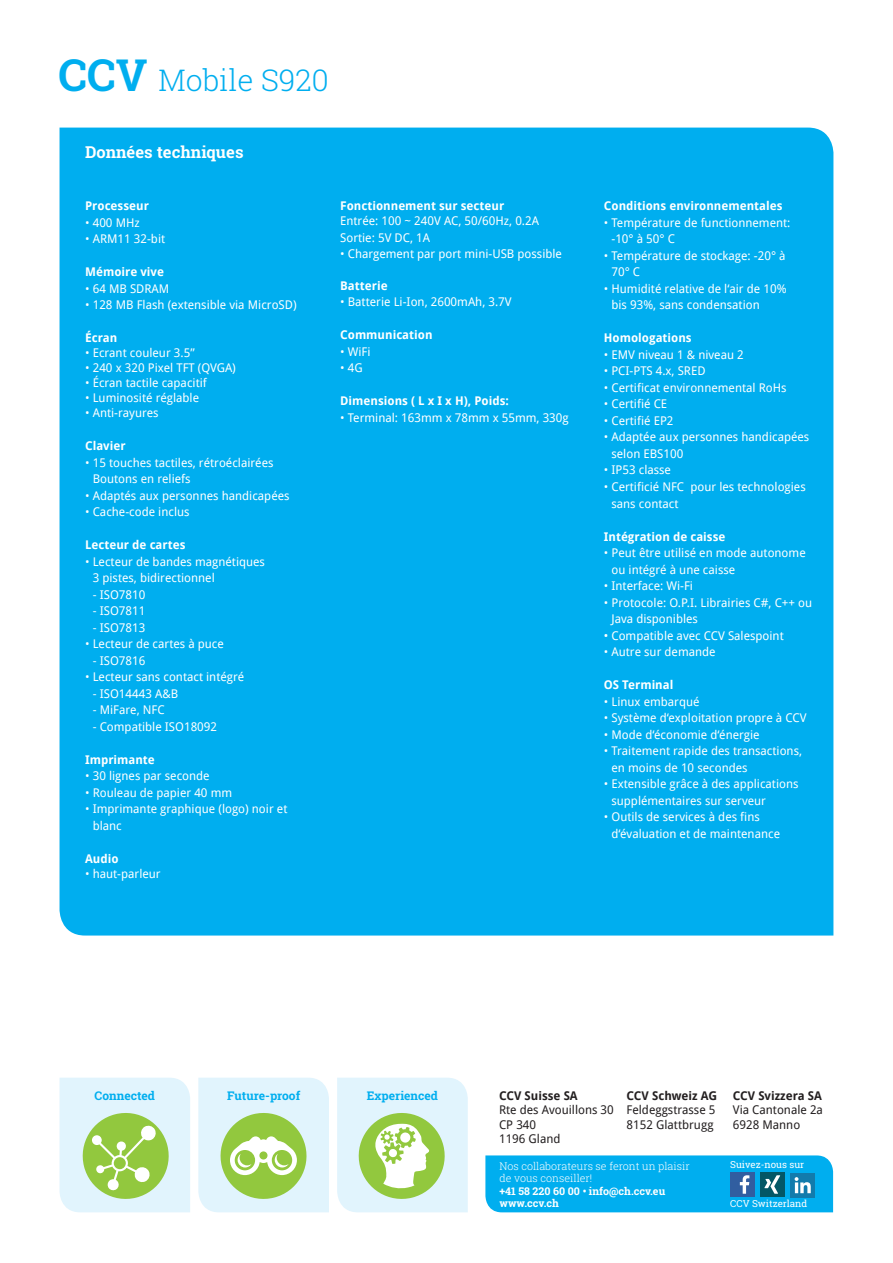
<style>
.page{position:relative;width:893px;height:1263px;background:#fff}
.page>*{position:absolute;margin:0;border:0;box-sizing:border-box;transform-origin:0 0}
.t1{font:300 30px "Roboto Slab";color:#00aeef}
.t2{font:700 16.5px "Roboto Slab";color:#fff}
.t3{font:12px/16.5px "Droid Sans";color:#fff}
.t4{font:700 12px "Droid Sans";color:#fff}
.t5{font:12px/14.4px "Droid Sans";color:#231f20}
.t6{font:700 12px "Droid Sans";color:#231f20}
.t7{font:700 12px "Roboto Slab";color:#00aeef}
.t8{font:300 10.65px/12.5px "Roboto Slab";color:#fff}
.t9{font:700 10.65px/12.5px "Roboto Slab";color:#fff}
.t10{font:9.75px "Roboto Slab";color:#fff}
.s1{font-weight:700;font-size:44.25px}
.s2{font-family:"Open Sans"}
</style>
<div class="page">
<div style="left:60px;top:128px;width:773px;height:807px;background:#00aeef"></div>
<svg style="left:60px;top:1078px;width:130px;height:134px;background:#cce8c7"></svg>
<svg style="left:337px;top:1078px;width:131px;height:134px;background:#d3ebd3"></svg>
<svg style="left:198px;top:1078px;width:131px;height:134px;background:#cfe9cb"></svg>
<svg style="left:485px;top:1155px;width:348px;height:57px;background:#0aabe8"></svg>
<h1 class="t1" style="left:58px;top:68px;width:272px"><span class="s1">CCV</span> Mobile S920</h1>
<h2 class="t2" style="left:85px;top:145px;width:160px">Données techniques</h2>
<p class="t4" style="left:85px;top:201px;width:65px">Processeur</p>
<p class="t3" style="left:85px;top:215px;width:56px"><span class="s2">•</span> 400 MHz</p>
<p class="t3" style="left:85px;top:232px;width:82px"><span class="s2">•</span> ARM11 32-bit</p>
<p class="t4" style="left:85px;top:267px;width:80px">Mémoire vive</p>
<p class="t3" style="left:85px;top:281px;width:86px"><span class="s2">•</span> 64 MB SDRAM</p>
<p class="t3" style="left:85px;top:298px;width:213px"><span class="s2">•</span> 128 MB Flash (extensible via MicroSD)</p>
<p class="t4" style="left:85px;top:333px;width:34px">Écran</p>
<p class="t3" style="left:85px;top:346px;width:111px"><span class="s2">•</span> Ecrant couleur 3.5”</p>
<p class="t3" style="left:85px;top:361px;width:152px"><span class="s2">•</span> 240 x 320 Pixel TFT (QVGA)</p>
<p class="t3" style="left:85px;top:376px;width:123px"><span class="s2">•</span> Écran tactile capacitif</p>
<p class="t3" style="left:85px;top:391px;width:116px"><span class="s2">•</span> Luminosité réglable</p>
<p class="t3" style="left:85px;top:406px;width:75px"><span class="s2">•</span> Anti-rayures</p>
<p class="t4" style="left:85px;top:441px;width:42px">Clavier</p>
<p class="t3" style="left:93px;top:455px;width:182px;text-indent:-8px"><span class="s2">•</span> 15 touches tactiles, rétroéclairées<br>Boutons en reliefs</p>
<p class="t3" style="left:85px;top:488px;width:206px"><span class="s2">•</span> Adaptés aux personnes handicapées</p>
<p class="t3" style="left:85px;top:505px;width:106px"><span class="s2">•</span> Cache-code inclus</p>
<p class="t4" style="left:85px;top:540px;width:102px">Lecteur de cartes</p>
<p class="t3" style="left:93px;top:554px;width:174px;text-indent:-8px"><span class="s2">•</span> Lecteur de bandes magnétiques<br>3 pistes, bidirectionnel</p>
<p class="t3" style="left:93px;top:587px;width:54px"><span class="s2">-</span> ISO7810</p>
<p class="t3" style="left:93px;top:604px;width:54px"><span class="s2">-</span> ISO7811</p>
<p class="t3" style="left:93px;top:620px;width:54px"><span class="s2">-</span> ISO7813</p>
<p class="t3" style="left:85px;top:637px;width:140px"><span class="s2">•</span> Lecteur de cartes à puce</p>
<p class="t3" style="left:93px;top:653px;width:54px"><span class="s2">-</span> ISO7816</p>
<p class="t3" style="left:85px;top:670px;width:161px"><span class="s2">•</span> Lecteur sans contact intégré</p>
<p class="t3" style="left:93px;top:686px;width:87px"><span class="s2">-</span> ISO14443 A&amp;B</p>
<p class="t3" style="left:93px;top:703px;width:74px"><span class="s2">-</span> MiFare, NFC</p>
<p class="t3" style="left:93px;top:719px;width:126px"><span class="s2">-</span> Compatible ISO18092</p>
<p class="t4" style="left:85px;top:754px;width:71px">Imprimante</p>
<p class="t3" style="left:85px;top:769px;width:126px"><span class="s2">•</span> 30 lignes par seconde</p>
<p class="t3" style="left:85px;top:785px;width:149px"><span class="s2">•</span> Rouleau de papier 40 mm</p>
<p class="t3" style="left:93px;top:802px;width:196px;text-indent:-8px"><span class="s2">•</span> Imprimante graphique (logo) noir et blanc</p>
<p class="t4" style="left:85px;top:853px;width:35px">Audio</p>
<p class="t3" style="left:85px;top:866px;width:77px"><span class="s2">•</span> haut-parleur</p>
<p class="t4" style="left:340px;top:201px;width:166px">Fonctionnement sur secteur</p>
<p class="t3" style="left:340px;top:214px;width:200px">Entrée: 100 ~ 240V AC, 50/60Hz, 0.2A<br>Sortie: 5V DC, 1A</p>
<p class="t3" style="left:340px;top:247px;width:223px"><span class="s2">•</span> Chargement par port mini-USB possible</p>
<p class="t4" style="left:340px;top:281px;width:49px">Batterie</p>
<p class="t3" style="left:340px;top:295px;width:173px"><span class="s2">•</span> Batterie Li-Ion, 2600mAh, 3.7V</p>
<p class="t4" style="left:340px;top:330px;width:94px">Communication</p>
<p class="t3" style="left:340px;top:345px;width:32px"><span class="s2">•</span> WiFi</p>
<p class="t3" style="left:340px;top:361px;width:24px"><span class="s2">•</span> 4G</p>
<p class="t4" style="left:340px;top:396px;width:170px">Dimensions ( L x I x H), Poids:</p>
<p class="t3" style="left:340px;top:411px;width:230px"><span class="s2">•</span> Terminal: 163mm x 78mm x 55mm, 330g</p>
<p class="t4" style="left:604px;top:201px;width:180px">Conditions environnementales</p>
<p class="t3" style="left:611px;top:216px;width:181px;text-indent:-8px"><span class="s2">•</span> Température de functionnement: -10° à 50° C</p>
<p class="t3" style="left:611px;top:249px;width:176px;text-indent:-8px"><span class="s2">•</span> Température de stockage: -20° à<br>70° C</p>
<p class="t3" style="left:611px;top:282px;width:177px;text-indent:-8px"><span class="s2">•</span> Humidité relative de l‘air de 10% bis 93%, sans condensation</p>
<p class="t4" style="left:604px;top:333px;width:89px">Homologations</p>
<p class="t3" style="left:604px;top:348px;width:142px"><span class="s2">•</span> EMV niveau 1 &amp; niveau 2</p>
<p class="t3" style="left:604px;top:364px;width:103px"><span class="s2">•</span> PCI-PTS 4.x, SRED</p>
<p class="t3" style="left:604px;top:381px;width:184px"><span class="s2">•</span> Certificat environnemental RoHs</p>
<p class="t3" style="left:604px;top:397px;width:65px"><span class="s2">•</span> Certifié CE</p>
<p class="t3" style="left:604px;top:414px;width:71px"><span class="s2">•</span> Certifié EP2</p>
<p class="t3" style="left:611px;top:430px;width:199px;text-indent:-8px"><span class="s2">•</span> Adaptée aux personnes handicapées selon EBS100</p>
<p class="t3" style="left:604px;top:463px;width:69px"><span class="s2">•</span> IP53 classe</p>
<p class="t3" style="left:611px;top:480px;width:196px;text-indent:-8px"><span class="s2">•</span> Certificié NFC pour les technologies sans contact</p>
<p class="t4" style="left:604px;top:531px;width:123px">Intégration de caisse</p>
<p class="t3" style="left:611px;top:546px;width:196px;text-indent:-8px"><span class="s2">•</span> Peut être utilisé en mode autonome ou intégré à une caisse</p>
<p class="t3" style="left:604px;top:579px;width:91px"><span class="s2">•</span> Interface: Wi-Fi</p>
<p class="t3" style="left:611px;top:595px;width:202px;text-indent:-8px"><span class="s2">•</span> Protocole: O.P.I. Librairies C#, C++ ou<br>Java disponibles</p>
<p class="t3" style="left:604px;top:628px;width:181px">• Compatible avec CCV Salespoint</p>
<p class="t3" style="left:604px;top:645px;width:113px"><span class="s2">•</span> Autre sur demande</p>
<p class="t4" style="left:604px;top:680px;width:71px">OS Terminal</p>
<p class="t3" style="left:604px;top:694px;width:97px"><span class="s2">•</span> Linux embarqué</p>
<p class="t3" style="left:604px;top:711px;width:204px"><span class="s2">•</span> Système d‘exploitation propre à CCV</p>
<p class="t3" style="left:604px;top:727px;width:157px"><span class="s2">•</span> Mode d‘économie d‘énergie</p>
<p class="t3" style="left:611px;top:744px;width:192px;text-indent:-8px"><span class="s2">•</span> Traitement rapide des transactions, en moins de 10 secondes</p>
<p class="t3" style="left:611px;top:777px;width:189px;text-indent:-8px"><span class="s2">•</span> Extensible grâce à des applications supplémentaires sur serveur</p>
<p class="t3" style="left:611px;top:810px;width:170px;text-indent:-8px"><span class="s2">•</span> Outils de services à des fins d‘évaluation et de maintenance</p>
<p class="t7" style="left:95px;top:1090px;width:62px">Connected</p>
<p class="t7" style="left:227px;top:1090px;width:74px">Future-proof</p>
<p class="t7" style="left:367px;top:1090px;width:72px">Experienced</p>
<p class="t6" style="left:627px;top:1090px;width:92px">CCV Schweiz AG</p>
<p class="t5" style="left:627px;top:1104px;width:90px">Feldeggstrasse 5<br>8152 Glattbrugg</p>
<p class="t6" style="left:499px;top:1090px;width:80px">CCV Suisse SA</p>
<p class="t5" style="left:499px;top:1104px;width:116px">Rte des Avouillons 30<br>CP 340<br>1196 Gland</p>
<p class="t8" style="left:499px;top:1160px;width:192px">Nos collaborateurs se feront un plaisir de vous conseiller!</p>
<p class="t9" style="left:499px;top:1185px;width:167px">+41 58 220 60 00 • info@ch.ccv.eu www.ccv.ch</p>
<p class="t6" style="left:733px;top:1090px;width:91px">CCV Svizzera SA</p>
<p class="t5" style="left:733px;top:1104px;width:92px">Via Cantonale 2a<br>6928 Manno</p>
<p class="t10" style="left:730px;top:1159px;width:76px">Suivez-nous sur</p>
<p class="t10" style="left:730px;top:1198px;width:79px">CCV Switzerland</p>
</div>
